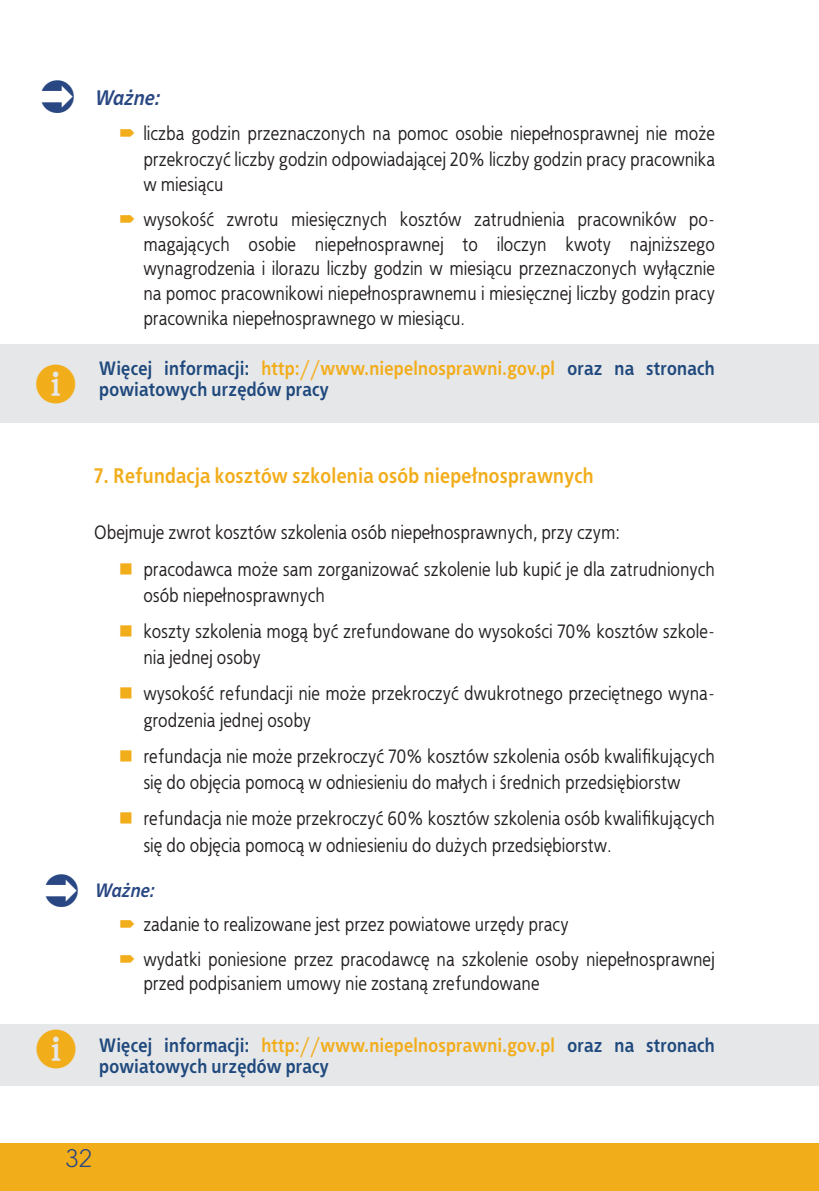
<style>
.page{position:relative;width:819px;height:1191px;background:#fff}
.page>*{position:absolute;margin:0;border:0;box-sizing:border-box;transform-origin:0 0}
.ramka_tekst{font:42px "Koz Min Pro";color:#f2ad1b}
.t1{font:24.5px "Straight TTEFN";color:#294782}
.plum{font:700 21px "EFN Bureau";letter-spacing:.01em;color:#f2ad1b}
.plum-2{font:italic 700 21px "EFN Bureau";letter-spacing:.01em;color:#294782}
.u{font:19.25px/24.5px "EFN Bureau";letter-spacing:.01em;color:#231f20}
.QR-tekst{font:700 19.25px/21px "EFN Bureau";letter-spacing:.01em;color:#1f497d}
.tekst{font:italic 700 19.25px "EFN Bureau";letter-spacing:.01em;color:#294782}
.s1{color:#f2ad1b}
</style>
<div class="page">
<div style="left:0;top:1143px;width:819px;height:48px;background:#f2ad1b"></div>
<div style="left:0;top:1024px;width:819px;height:62px;background:#e6e7e9"></div>
<div style="left:0;top:344px;width:819px;height:79px;background:#e6e7e9"></div>
<p class="ramka_tekst" style="left:35px;top:355px;width:43px">i</p>
<p class="plum-2" style="left:94px;top:82px;width:66px">Ważne:</p>
<p class="u" style="left:143px;top:120px;width:573px;line-height:25.4px;text-align:justify">liczba godzin przeznaczonych na pomoc osobie niepełnosprawnej nie może przekroczyć liczby godzin odpowiadającej 20% liczby godzin pracy pracownika w miesiącu</p>
<p class="u" style="left:143px;top:207px;width:573px;text-align:justify">wysokość zwrotu miesięcznych kosztów zatrudnienia pracowników po&shy;magających osobie niepełnosprawnej to iloczyn kwoty najniższego wynagrodzenia i ilorazu liczby godzin w miesiącu przeznaczonych wyłącznie na pomoc pracownikowi niepełnosprawnemu i miesięcznej liczby godzin pracy pracownika niepełnosprawnego w miesiącu.</p>
<p class="QR-tekst" style="left:99px;top:357px;width:617px">Więcej informacji: <span class="s1">http://www.niepelnosprawni.gov.pl</span> oraz na stronach powiatowych urzędów pracy</p>
<p class="ramka_tekst" style="left:35px;top:1020px;width:43px">i</p>
<p class="plum" style="left:94px;top:460px;width:501px">7. Refundacja kosztów szkolenia osób niepełnosprawnych</p>
<p class="u" style="left:94px;top:520px;width:527px">Obejmuje zwrot kosztów szkolenia osób niepełnosprawnych, przy czym:</p>
<p class="u" style="left:143px;top:555px;width:573px;line-height:26.2px">pracodawca może sam zorganizować szkolenie lub kupić je dla zatrudnionych osób niepełnosprawnych</p>
<p class="u" style="left:143px;top:617px;width:573px;line-height:26.2px">koszty szkolenia mogą być zrefundowane do wysokości 70% kosztów szkole&shy;nia jednej osoby</p>
<p class="u" style="left:143px;top:680px;width:573px;line-height:26.2px">wysokość refundacji nie może przekroczyć dwukrotnego przeciętnego wyna&shy;grodzenia jednej osoby</p>
<p class="u" style="left:143px;top:742px;width:572px;line-height:26.2px">refundacja nie może przekroczyć 70% kosztów szkolenia osób kwalifikujących się do objęcia pomocą w odniesieniu do małych i średnich przedsiębiorstw</p>
<p class="u" style="left:143px;top:805px;width:573px;line-height:26.2px">refundacja nie może przekroczyć 60% kosztów szkolenia osób kwalifikujących się do objęcia pomocą w odniesieniu do dużych przedsiębiorstw.</p>
<p class="tekst" style="left:94px;top:875px;width:61px">Ważne:</p>
<p class="u" style="left:143px;top:911px;width:426px">zadanie to realizowane jest przez powiatowe urzędy pracy</p>
<p class="u" style="left:143px;top:946px;width:573px">wydatki poniesione przez pracodawcę na szkolenie osoby niepełnosprawnej przed podpisaniem umowy nie zostaną zrefundowane</p>
<p class="QR-tekst" style="left:99px;top:1033px;width:617px">Więcej informacji: <span class="s1">http://www.niepelnosprawni.gov.pl</span> oraz na stronach powiatowych urzędów pracy</p>
<p class="t1" style="left:66px;top:1143px;width:28px">32</p>
</div>
